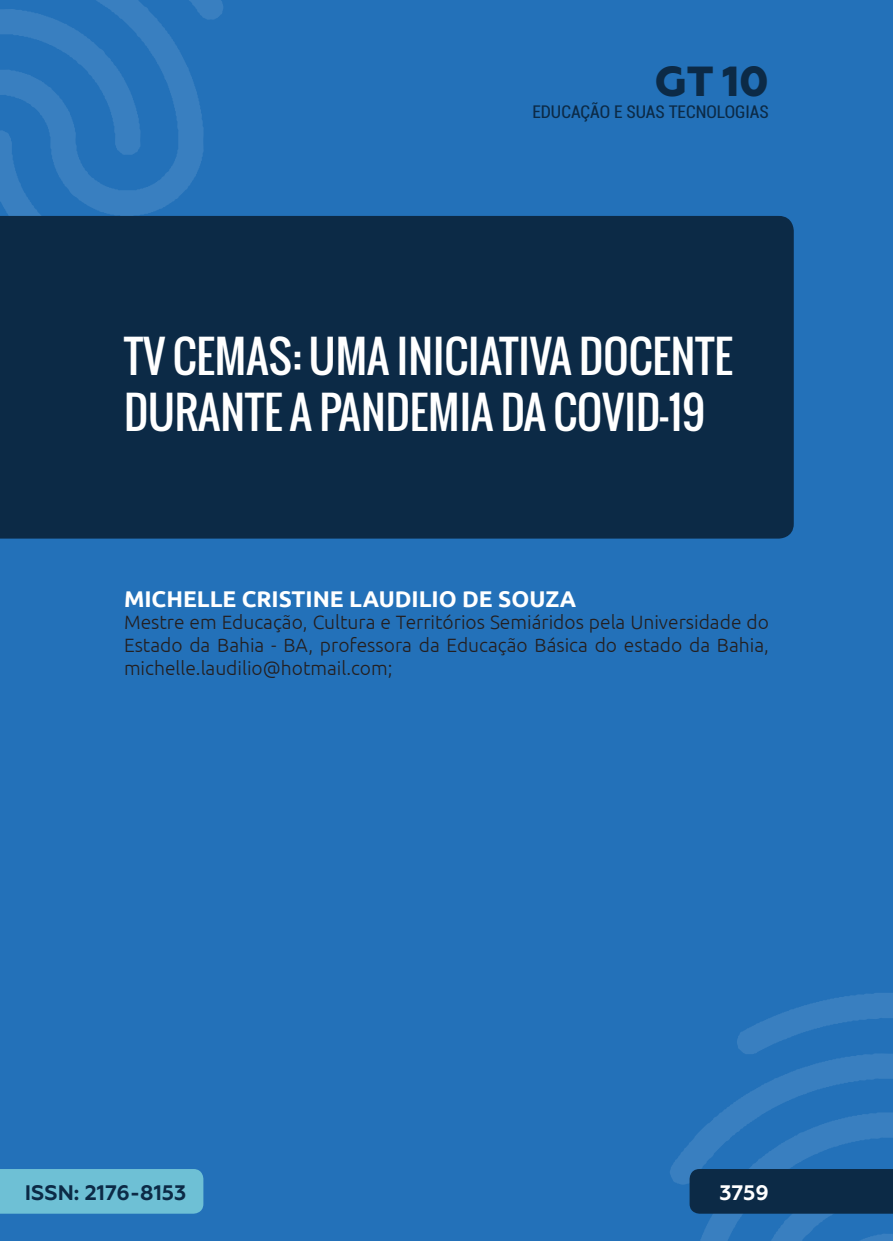
<style>
.page{position:relative;width:893px;height:1241px;background:#fff}
.page>*{position:absolute;margin:0;border:0;box-sizing:border-box;transform-origin:0 0}
._0_TÍTULO{font:43.75px/56px "Oswald";color:#fff}
.t1{font:800 42px "Geometria";color:#0c2a46}
._1_AUTOR{font:700 22.75px "Ubuntu";color:#fff}
.t2{font:700 21px "Geometria";color:#0c2a46}
.t3{font:700 21px "Geometria";color:#fff}
._2_FORMACAO{font:300 19.25px/22.8px "Ubuntu";color:#231f20;text-align:justify}
.t4{font:condensed 17.5px "Roboto";color:#0c2a46}
</style>
<div class="page">
<div style="left:0;top:0;width:893px;height:1240px;background:#2371b9"></div>
<svg style="left:0;top:0;width:223px;height:216px"></svg>
<div style="left:0;top:216px;width:794px;height:322px;background:#0c2a46"></div>
<svg style="left:670px;top:993px;width:223px;height:247px"></svg>
<div style="left:0;top:1169px;width:203px;height:44px;background:#6ec0d5"></div>
<h2 class="t1" style="left:654px;top:56px;width:116px">GT 10</h2>
<p class="t4" style="left:532px;top:100px;width:238px">EDUCAÇÃO E SUAS TECNOLOGIAS</p>
<p class="_0_TÍTULO" style="left:124px;top:328px;width:610px">TV CEMAS: UMA INICIATIVA DOCENTE<br>DURANTE A PANDEMIA DA COVID-19</p>
<p class="_1_AUTOR" style="left:124px;top:584px;width:454px">MICHELLE CRISTINE LAUDILIO DE SOUZA</p>
<p class="_2_FORMACAO" style="left:124px;top:610px;width:646px">Mestre em Educação, Cultura e Territórios Semiáridos pela Universidade do Estado da Bahia - BA, professora da Educação Básica do estado da Bahia, michelle.laudilio@hotmail.com;</p>
<p class="t2" style="left:25px;top:1179px;width:163px">ISSN: 2176-8153</p>
<p class="t3" style="left:719px;top:1179px;width:51px">3759</p>
</div>
